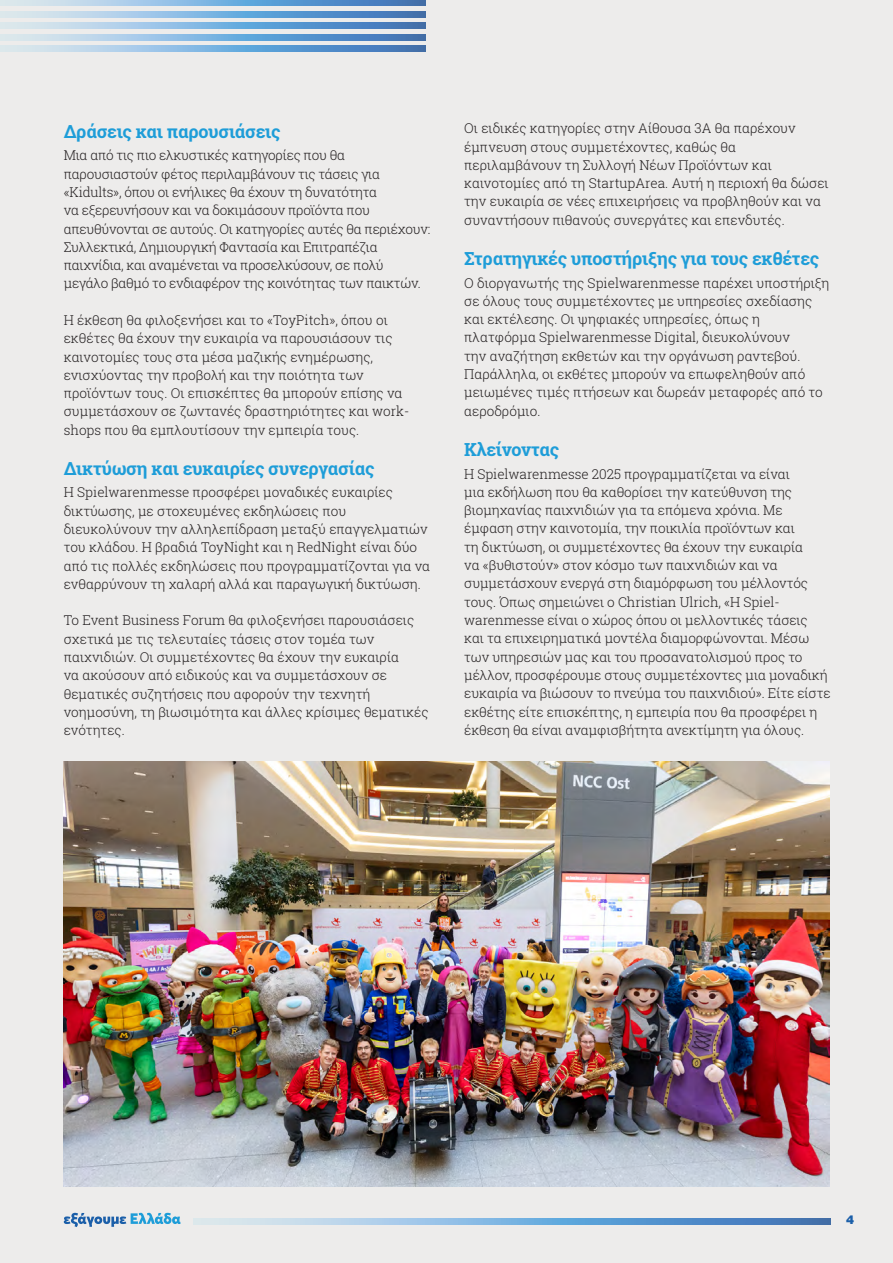
<style>
.page{position:relative;width:893px;height:1263px;background:#edeceb}
.page>*{position:absolute;margin:0;border:0;box-sizing:border-box;transform-origin:0 0}
.t1{font:700 18px "Roboto Slab";letter-spacing:-.015em;color:#1e9dd8}
.t2{font:300 13.5px/18.3px "Roboto Slab";color:#231f20}
.t3{font:300 13.5px/18.3px "Roboto Slab";letter-spacing:-.02em;color:#231f20}
.t4{font:900 12px "UB Helvetica";color:#1b5fa9}
</style>
<div class="page">
<svg style="left:0;top:0;width:426px;height:6px;background:#83b0d9"></svg>
<svg style="left:0;top:23px;width:426px;height:6px;background:#83b0d9"></svg>
<svg style="left:0;top:46px;width:426px;height:5px;background:#83b0d9"></svg>
<svg style="left:0;top:11px;width:426px;height:6px;background:#83b0d9"></svg>
<svg style="left:0;top:34px;width:426px;height:6px;background:#83b0d9"></svg>
<svg style="left:64px;top:1213px;width:117px;height:14px"></svg>
<svg style="left:194px;top:1219px;width:637px;height:5px;background:#83b0d9"></svg>
<img style="left:64px;top:761px;width:765px;height:425px">
<h1 class="t1" style="left:64px;top:119px;width:218px">Δράσεις και παρουσιάσεις</h1>
<p class="t3" style="left:64px;top:146px;width:368px">Μια από τις πιο ελκυστικές κατηγορίες που θα παρουσιαστούν φέτος περιλαμβάνουν τις τάσεις για «Kidults», όπου οι ενήλικες θα έχουν τη δυνατότητα<br>να εξερευνήσουν και να δοκιμάσουν προϊόντα που απευθύνονται σε αυτούς. Οι κατηγορίες αυτές θα περιέχουν:<br>Συλλεκτικά, Δημιουργική Φαντασία και Επιτραπέζια παιχνίδια, και αναμένεται να προσελκύσουν, σε πολύ μεγάλο βαθμό το ενδιαφέρον της κοινότητας των παικτών.</p>
<p class="t2" style="left:64px;top:311px;width:347px">Η έκθεση θα φιλοξενήσει και το «ToyPitch», όπου οι εκθέτες θα έχουν την ευκαιρία να παρουσιάσουν τις καινοτομίες τους στα μέσα μαζικής ενημέρωσης, ενισχύοντας την προβολή και την ποιότητα των προϊόντων τους. Οι επισκέπτες θα μπορούν επίσης να συμμετάσχουν σε ζωντανές δραστηριότητες και work&shy;shops που θα εμπλουτίσουν την εμπειρία τους.</p>
<h1 class="t1" style="left:64px;top:456px;width:312px">Δικτύωση και ευκαιρίες συνεργασίας</h1>
<p class="t2" style="left:64px;top:483px;width:368px">Η Spielwarenmesse προσφέρει μοναδικές ευκαιρίες δικτύωσης, με στοχευμένες εκδηλώσεις που διευκολύνουν την αλληλεπίδραση μεταξύ επαγγελματιών του κλάδου. Η βραδιά ToyNight και η RedNight είναι δύο από τις πολλές εκδηλώσεις που προγραμματίζονται για να ενθαρρύνουν τη χαλαρή αλλά και παραγωγική δικτύωση.</p>
<p class="t2" style="left:64px;top:611px;width:366px">Το Event Business Forum θα φιλοξενήσει παρουσιάσεις σχετικά με τις τελευταίες τάσεις στον τομέα των παιχνιδιών. Οι συμμετέχοντες θα έχουν την ευκαιρία<br>να ακούσουν από ειδικούς και να συμμετάσχουν σε θεματικές συζητήσεις που αφορούν την τεχνητή νοημοσύνη, τη βιωσιμότητα και άλλες κρίσιμες θεματικές ενότητες.</p>
<p class="t2" style="left:464px;top:119px;width:366px">Οι ειδικές κατηγορίες στην Αίθουσα 3Α θα παρέχουν έμπνευση στους συμμετέχοντες, καθώς θα περιλαμβάνουν τη Συλλογή Νέων Προϊόντων και καινοτομίες από τη StartupArea. Αυτή η περιοχή θα δώσει την ευκαιρία σε νέες επιχειρήσεις να προβληθούν και να συναντήσουν πιθανούς συνεργάτες και επενδυτές.</p>
<h1 class="t1" style="left:464px;top:246px;width:356px">Στρατηγικές υποστήριξης για τους εκθέτες</h1>
<p class="t2" style="left:464px;top:273px;width:367px">Ο διοργανωτής της Spielwarenmesse παρέχει υποστήριξη σε όλους τους συμμετέχοντες με υπηρεσίες σχεδίασης και εκτέλεσης. Οι ψηφιακές υπηρεσίες, όπως η πλατφόρμα Spielwarenmesse Digital, διευκολύνουν<br>την αναζήτηση εκθετών και την οργάνωση ραντεβού.<br>Παράλληλα, οι εκθέτες μπορούν να επωφεληθούν από μειωμένες τιμές πτήσεων και δωρεάν μεταφορές από το αεροδρόμιο.</p>
<h1 class="t1" style="left:464px;top:437px;width:96px">Κλείνοντας</h1>
<p class="t2" style="left:464px;top:464px;width:368px">Η Spielwarenmesse 2025 προγραμματίζεται να είναι<br>μια εκδήλωση που θα καθορίσει την κατεύθυνση της βιομηχανίας παιχνιδιών για τα επόμενα χρόνια. Με έμφαση στην καινοτομία, την ποικιλία προϊόντων και<br>τη δικτύωση, οι συμμετέχοντες θα έχουν την ευκαιρία<br>να «βυθιστούν» στον κόσμο των παιχνιδιών και να συμμετάσχουν ενεργά στη διαμόρφωση του μέλλοντός τους. Όπως σημειώνει ο Christian Ulrich, «Η Spiel&shy;warenmesse είναι ο χώρος όπου οι μελλοντικές τάσεις και τα επιχειρηματικά μοντέλα διαμορφώνονται. Μέσω των υπηρεσιών μας και του προσανατολισμού προς το μέλλον, προσφέρουμε στους συμμετέχοντες μια μοναδική ευκαιρία να βιώσουν το πνεύμα του παιχνιδιού». Είτε είστε εκθέτης είτε επισκέπτης, η εμπειρία που θα προσφέρει η έκθεση θα είναι αναμφισβήτητα ανεκτίμητη για όλους.</p>
<p class="t4" style="left:846px;top:1212px;width:10px">4</p>
</div>
